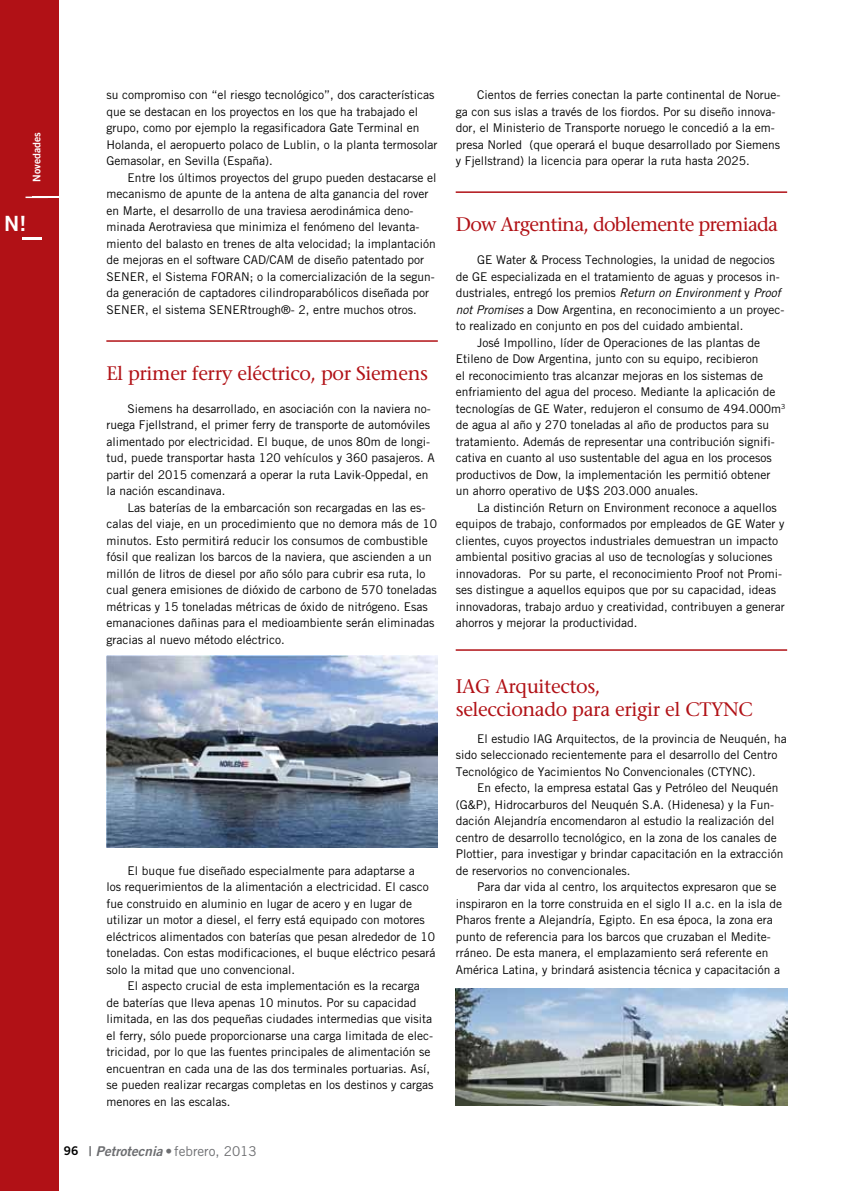
<style>
.page{position:relative;width:851px;height:1191px;background:#fff}
.page>*{position:absolute;margin:0;border:0;box-sizing:border-box;transform-origin:0 0}
.t1{font:21px "Trade Gothic Bold Two";color:#fff}
.t2{font:19.5px/22.5px "Stone Serif";letter-spacing:-.02em;color:#b11116}
.t3{font:19.5px "Stone Serif";letter-spacing:-.04em;color:#b11116}
.t4{font:13.5px "Trade Gothic";color:#6d6e71}
.t5{font:12px/16.5px "Trade Gothic";color:#000}
.t6{font:10.5px "Trade Gothic Bold Two";color:#fff}
.s1{font-family:"Trade Gothic Bold Two";font-size:12px;color:#000}
.s2{font-family:"Trade Gothic Bold Two"}
.s3{font-family:"Trade Gothic Bold Two";font-style:italic}
.s4{font-style:italic}
</style>
<div class="page">
<div style="left:0;top:0;width:58px;height:1191px;background:#b11116"></div>
<svg style="left:26px;top:197px;width:32px;height:1px"></svg>
<hr style="left:22px;top:237px;width:20px;height:2px;background:#fff">
<hr style="left:455px;top:191px;width:332px;height:2px;background:#b11116">
<hr style="left:106px;top:340px;width:332px;height:2px;background:#b11116">
<hr style="left:455px;top:649px;width:332px;height:2px;background:#b11116">
<img style="left:106px;top:655px;width:331px;height:192px">
<img style="left:455px;top:988px;width:332px;height:118px">
<p class="t6" style="left:30px;top:182px;width:51px;rotate:-90deg">Novedades</p>
<h1 class="t1" style="left:4px;top:210px;width:24px">N!</h1>
<p class="t5" style="left:106px;top:86px;width:332px">su compromiso con “el riesgo tecnológico”, dos características que se destacan en los proyectos en los que ha trabajado el grupo, como por ejemplo la regasificadora Gate Terminal en Holanda, el aeropuerto polaco de Lublin, o la planta termosolar Gemasolar, en Sevilla (España).</p>
<p class="t5" style="left:106px;top:169px;width:331px;text-indent:21px">Entre los últimos proyectos del grupo pueden destacarse el mecanismo de apunte de la antena de alta ganancia del rover en Marte, el desarrollo de una traviesa aerodinámica deno&shy;minada Aerotraviesa que minimiza el fenómeno del levanta&shy;miento del balasto en trenes de alta velocidad; la implantación de mejoras en el software CAD/CAM de diseño patentado por SENER, el Sistema FORAN; o la comercialización de la segun&shy;da generación de captadores cilindroparabólicos diseñada por SENER, el sistema SENERtrough®- 2, entre muchos otros.</p>
<h2 class="t2" style="left:106px;top:361px;width:323px">El primer ferry eléctrico, por Siemens</h2>
<p class="t5" style="left:106px;top:400px;width:330px;text-indent:21px">Siemens ha desarrollado, en asociación con la naviera no&shy;ruega Fjellstrand, el primer ferry de transporte de automóviles alimentado por electricidad. El buque, de unos 80m de longi&shy;tud, puede transportar hasta 120 vehículos y 360 pasajeros. A partir del 2015 comenzará a operar la ruta Lavik-Oppedal, en la nación escandinava.</p>
<p class="t5" style="left:106px;top:499px;width:332px;text-indent:21px">Las baterías de la embarcación son recargadas en las es&shy;calas del viaje, en un procedimiento que no demora más de 10 minutos. Esto permitirá reducir los consumos de combustible fósil que realizan los barcos de la naviera, que ascienden a un millón de litros de diesel por año sólo para cubrir esa ruta, lo cual genera emisiones de dióxido de carbono de 570 toneladas métricas y 15 toneladas métricas de óxido de nitrógeno. Esas emanaciones dañinas para el medioambiente serán eliminadas gracias al nuevo método eléctrico.</p>
<p class="t5" style="left:106px;top:862px;width:330px;text-indent:21px">El buque fue diseñado especialmente para adaptarse a<br>los requerimientos de la alimentación a electricidad. El casco fue construido en aluminio en lugar de acero y en lugar de utilizar un motor a diesel, el ferry está equipado con motores eléctricos alimentados con baterías que pesan alrededor de 10 toneladas. Con estas modificaciones, el buque eléctrico pesará solo la mitad que uno convencional.</p>
<p class="t5" style="left:106px;top:977px;width:328px;text-indent:21px">El aspecto crucial de esta implementación es la recarga de baterías que lleva apenas 10 minutos. Por su capacidad limitada, en las dos pequeñas ciudades intermedias que visita el ferry, sólo puede proporcionarse una carga limitada de elec&shy;tricidad, por lo que las fuentes principales de alimentación se encuentran en cada una de las dos terminales portuarias. Así, se pueden realizar recargas completas en los destinos y cargas menores en las escalas.</p>
<p class="t4" style="left:64px;top:1142px;width:194px"><span class="s1">96</span> <span class="s2">|</span> <span class="s3">Petrotecnia</span> <span class="s2">•</span> febrero, 2013</p>
<p class="t5" style="left:455px;top:86px;width:326px;text-indent:21px">Cientos de ferries conectan la parte continental de Norue&shy;ga con sus islas a través de los fiordos. Por su diseño innova&shy;dor, el Ministerio de Transporte noruego le concedió a la em&shy;presa Norled (que operará el buque desarrollado por Siemens y Fjellstrand) la licencia para operar la ruta hasta 2025.</p>
<h2 class="t3" style="left:455px;top:212px;width:324px">Dow Argentina, doblemente premiada</h2>
<p class="t5" style="left:477px;top:251px;width:299px">GE Water &amp; Process Technologies, la unidad de negocios</p>
<p class="t5" style="left:455px;top:268px;width:325px">de GE especializada en el tratamiento de aguas y procesos in-</p>
<p class="t5" style="left:455px;top:284px;width:326px">dustriales, entregó los premios <span class="s4">Return on Environment</span> y <span class="s4">Proof</span></p>
<p class="t5" style="left:455px;top:301px;width:330px"><span class="s4">not Promises</span> a Dow Argentina, en reconocimiento a un proyec-</p>
<p class="t5" style="left:455px;top:317px;width:289px">to realizado en conjunto en pos del cuidado ambiental.</p>
<p class="t5" style="left:477px;top:334px;width:284px">José Impollino, líder de Operaciones de las plantas de</p>
<p class="t5" style="left:455px;top:350px;width:304px">Etileno de Dow Argentina, junto con su equipo, recibieron</p>
<p class="t5" style="left:455px;top:367px;width:309px">el reconocimiento tras alcanzar mejoras en los sistemas de</p>
<p class="t5" style="left:455px;top:383px;width:321px">enfriamiento del agua del proceso. Mediante la aplicación de</p>
<p class="t5" style="left:455px;top:400px;width:331px">tecnologías de GE Water, redujeron el consumo de 494.000m<sup>3</sup></p>
<p class="t5" style="left:455px;top:416px;width:315px">de agua al año y 270 toneladas al año de productos para su</p>
<p class="t5" style="left:455px;top:433px;width:320px">tratamiento. Además de representar una contribución signifi-</p>
<p class="t5" style="left:455px;top:449px;width:317px">cativa en cuanto al uso sustentable del agua en los procesos</p>
<p class="t5" style="left:455px;top:466px;width:316px">productivos de Dow, la implementación les permitió obtener</p>
<p class="t5" style="left:455px;top:482px;width:244px">un ahorro operativo de U$S 203.000 anuales.</p>
<p class="t5" style="left:477px;top:499px;width:301px">La distinción Return on Environment reconoce a aquellos</p>
<p class="t5" style="left:455px;top:515px;width:330px">equipos de trabajo, conformados por empleados de GE Water y</p>
<p class="t5" style="left:455px;top:532px;width:324px">clientes, cuyos proyectos industriales demuestran un impacto</p>
<p class="t5" style="left:455px;top:548px;width:318px">ambiental positivo gracias al uso de tecnologías y soluciones</p>
<p class="t5" style="left:455px;top:565px;width:328px">innovadoras. Por su parte, el reconocimiento Proof not Promi-</p>
<p class="t5" style="left:455px;top:581px;width:321px">ses distingue a aquellos equipos que por su capacidad, ideas</p>
<p class="t5" style="left:455px;top:598px;width:330px">innovadoras, trabajo arduo y creatividad, contribuyen a generar</p>
<p class="t5" style="left:455px;top:614px;width:183px">ahorros y mejorar la productividad.</p>
<h2 class="t2" style="left:455px;top:675px;width:298px">IAG Arquitectos,<br>seleccionado para erigir el CTYNC</h2>
<p class="t5" style="left:455px;top:730px;width:332px;text-indent:21px">El estudio IAG Arquitectos, de la provincia de Neuquén, ha sido seleccionado recientemente para el desarrollo del Centro<br>Tecnológico de Yacimientos No Convencionales (CTYNC).</p>
<p class="t5" style="left:455px;top:779px;width:329px;text-indent:21px">En efecto, la empresa estatal Gas y Petróleo del Neuquén (G&amp;P), Hidrocarburos del Neuquén S.A. (Hidenesa) y la Fun&shy;dación Alejandría encomendaron al estudio la realización del centro de desarrollo tecnológico, en la zona de los canales de Plottier, para investigar y brindar capacitación en la extracción de reservorios no convencionales.</p>
<p class="t5" style="left:455px;top:878px;width:328px;text-indent:21px">Para dar vida al centro, los arquitectos expresaron que se inspiraron en la torre construida en el siglo II a.c. en la isla de Pharos frente a Alejandría, Egipto. En esa época, la zona era punto de referencia para los barcos que cruzaban el Medite&shy;rráneo. De esta manera, el emplazamiento será referente en América Latina, y brindará asistencia técnica y capacitación a</p>
</div>
